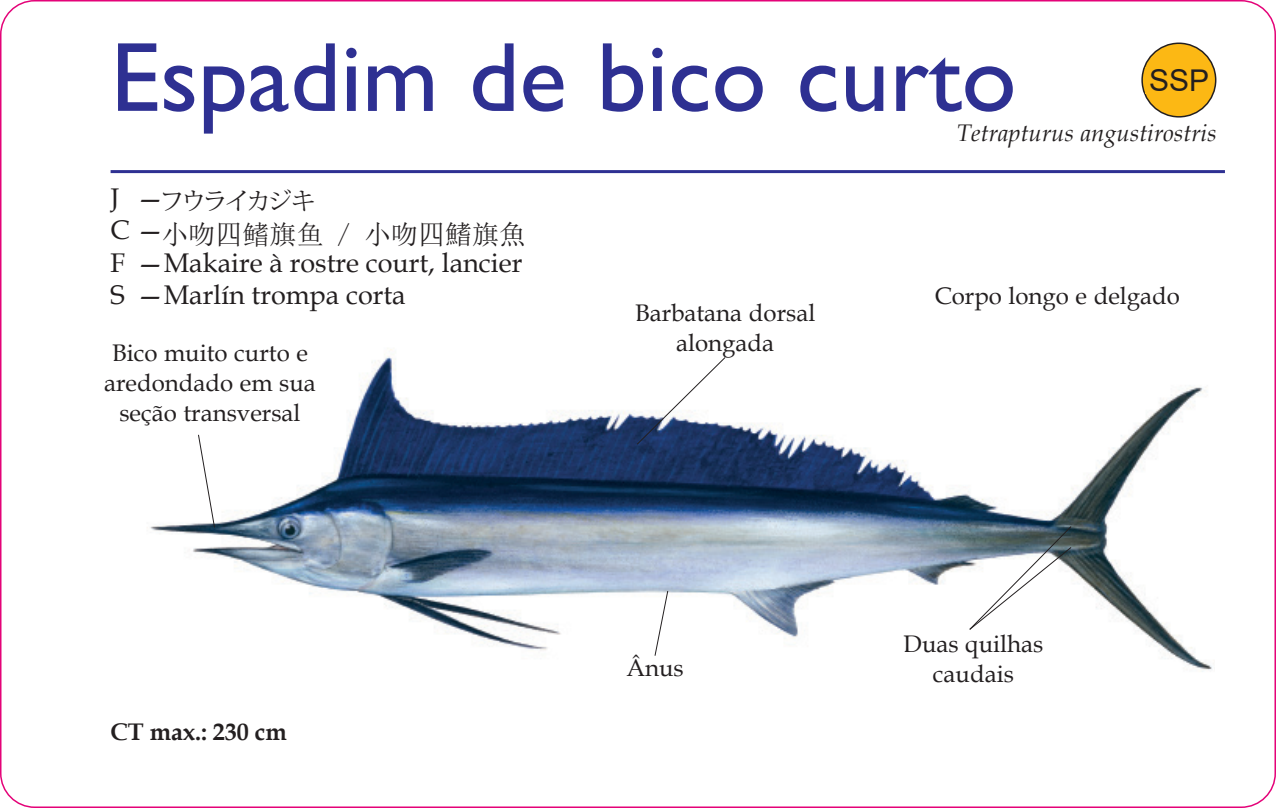
<style>
.page{position:relative;width:1276px;height:808px;background:#fff}
.page>*{position:absolute;margin:0;border:0;box-sizing:border-box;transform-origin:0 0}
.Normal_e{font:99px "Gill Sans";color:#2e3092}
.t1{font:30px "Arial";color:#231f20}
.t2{font:27px "Book Antiqua";color:#231f20}
.t3{font:27px "Sim Sun";color:#231f20}
.Normal_e-2{font:24px/30px "Book Antiqua";color:#231f20;text-align:center}
.Normal_e-3{font:italic 24px "Book Antiqua";color:#231f20}
.Normal_e-4{font:700 24px "Book Antiqua";color:#231f20}
.t4{font:24px "Koz Min Pr 6 N";letter-spacing:-.1em;color:#231f20}
</style>
<div class="page">
<img style="left:150px;top:349px;width:1062px;height:323px">
<hr style="left:111px;top:170px;width:1114px;height:3px;background:#2e3092">
<div style="left:1142px;top:43px;width:73px;height:74px;background:#fcb814;border-radius:50%"></div>
<div style="left:1141px;top:43px;width:75px;height:75px;border:2px solid #231f20;border-radius:50%"></div>
<div style="left:1145px;top:67px;width:67px;height:26px;background:#fcb814"></div>
<svg style="left:198px;top:434px;width:17px;height:94px"></svg>
<svg style="left:636px;top:357px;width:89px;height:88px"></svg>
<svg style="left:969px;top:526px;width:102px;height:104px"></svg>
<svg style="left:654px;top:590px;width:14px;height:66px"></svg>
<p class="Normal_e" style="left:111px;top:20px;width:907px">Espadim de bico curto</p>
<p class="t1" style="left:1149px;top:60px;width:62px">SSP</p>
<p class="Normal_e-3" style="left:956px;top:116px;width:261px">Tetrapturus angustirostris</p>
<p class="t2" style="left:111px;top:179px;width:10px">J</p>
<p class="t2" style="left:111px;top:211px;width:55px">C —</p>
<p class="t2" style="left:111px;top:244px;width:413px">F —Makaire à rostre court, lancier</p>
<p class="t2" style="left:111px;top:276px;width:297px">S —Marlín trompa corta</p>
<p class="t4" style="left:160px;top:188px;width:157px">フウライカジキ</p>
<p class="t2" style="left:137px;top:179px;width:28px">—</p>
<p class="t3" style="left:162px;top:221px;width:366px">小吻四鳍旗鱼 / 小吻四鰭旗魚</p>
<p class="Normal_e-2" style="left:104px;top:338px;width:213px">Bico muito curto e aredondado em sua seção transversal</p>
<p class="Normal_e-4" style="left:111px;top:716px;width:178px">CT max.: 230 cm</p>
<p class="Normal_e-2" style="left:635px;top:298px;width:182px">Barbatana dorsal alongada</p>
<p class="Normal_e-2" style="left:934px;top:280px;width:247px">Corpo longo e delgado</p>
<p class="Normal_e-2" style="left:626px;top:652px;width:59px">Ânus</p>
<p class="Normal_e-2" style="left:903px;top:629px;width:141px">Duas quilhas caudais</p>
</div>
